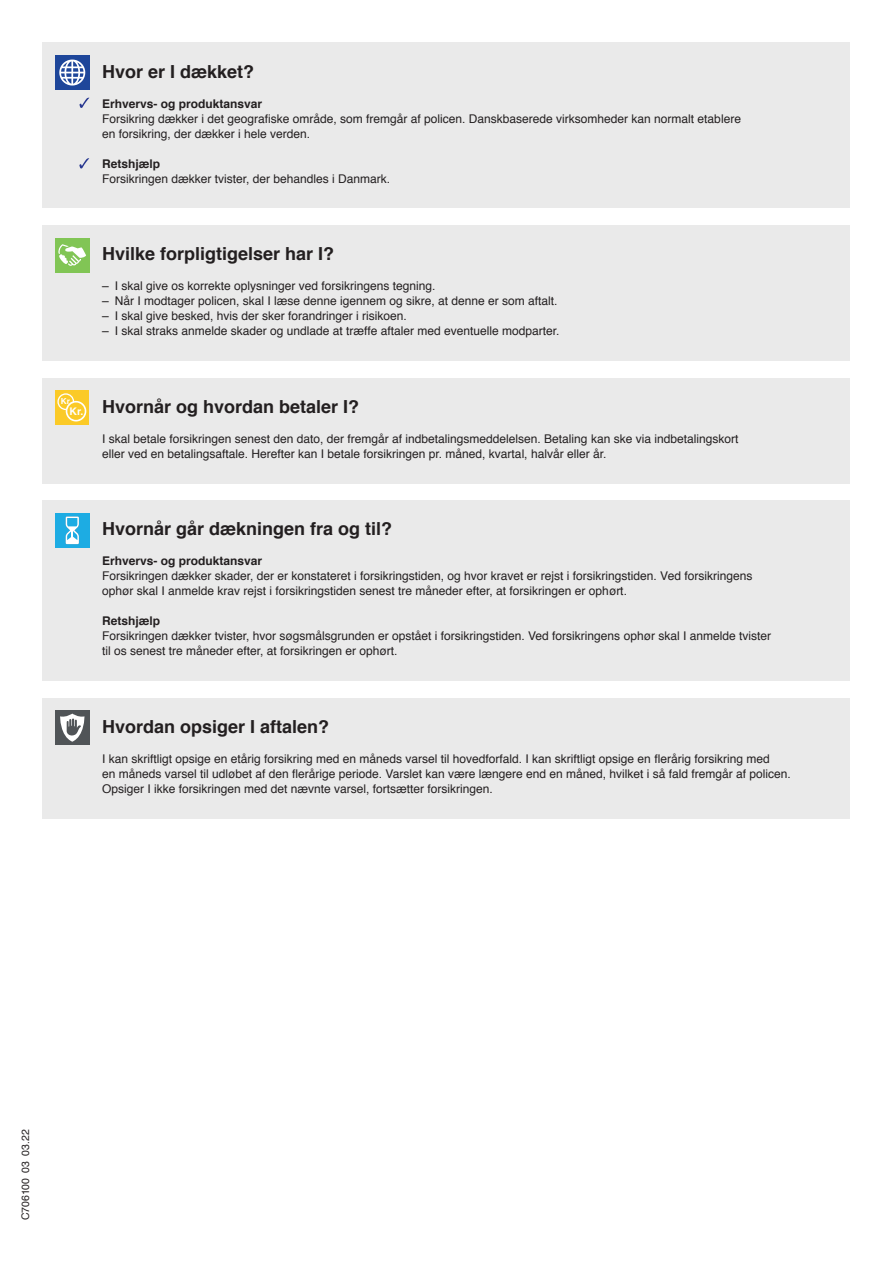
<style>
.page{position:relative;width:893px;height:1263px;background:#fff}
.page>*{position:absolute;margin:0;border:0;box-sizing:border-box;transform-origin:0 0}
.Helvetica_bold_melle{font:700 18px "Helvetica";color:#231f20}
.t1{font:12px/15px "Helvetica";color:#231f20}
.t2{font:700 12px "Helvetica";color:#231f20}
.t3{font:10.5px "Helvetica";color:#231f20}
.t4{font:700 10.5px "Helvetica";color:#fff}
.t5{font:700 8.25px "Helvetica";color:#fff}
</style>
<div class="page">
<div style="left:43px;top:225px;width:807px;height:136px;background:#eaeaea"></div>
<div style="left:43px;top:378px;width:807px;height:105px;background:#eaeaea"></div>
<div style="left:43px;top:500px;width:807px;height:181px;background:#eaeaea"></div>
<div style="left:43px;top:43px;width:807px;height:165px;background:#eaeaea"></div>
<div style="left:55px;top:56px;width:34px;height:34px;background:#1e469a"></div>
<svg style="left:59px;top:60px;width:26px;height:26px"></svg>
<svg style="left:80px;top:98px;width:9px;height:10px"></svg>
<svg style="left:79px;top:158px;width:10px;height:10px"></svg>
<div style="left:55px;top:391px;width:34px;height:34px;background:#fbca27"></div>
<svg style="left:57px;top:393px;width:29px;height:28px"></svg>
<div style="left:55px;top:513px;width:34px;height:34px;background:#1dace3"></div>
<svg style="left:66px;top:516px;width:13px;height:28px"></svg>
<div style="left:55px;top:238px;width:34px;height:34px;background:#81c555"></div>
<svg style="left:58px;top:244px;width:28px;height:22px"></svg>
<div style="left:43px;top:698px;width:807px;height:120px;background:#eaeaea"></div>
<div style="left:55px;top:711px;width:34px;height:34px;background:#505457"></div>
<svg style="left:60px;top:713px;width:25px;height:29px"></svg>
<p class="Helvetica_bold_melle" style="left:102px;top:57px;width:154px">Hvor er I dækket?</p>
<p class="t2" style="left:102px;top:94px;width:162px">Erhvervs- og produktansvar</p>
<p class="t1" style="left:102px;top:111px;width:640px">Forsikring dækker i det geografiske område, som fremgår af policen. Danskbaserede virksomheder kan normalt etablere en forsikring, der dækker i hele verden.</p>
<p class="t2" style="left:102px;top:154px;width:60px">Retshjælp</p>
<p class="t1" style="left:102px;top:171px;width:290px">Forsikringen dækker tvister, der behandles i Danmark.</p>
<p class="Helvetica_bold_melle" style="left:102px;top:239px;width:234px">Hvilke forpligtigelser har I?</p>
<p class="t1" style="left:102px;top:279px;width:335px">– I skal give os korrekte oplysninger ved forsikringens tegning.</p>
<p class="t1" style="left:102px;top:294px;width:457px">– Når I modtager policen, skal I læse denne igennem og sikre, at denne er som aftalt.</p>
<p class="t1" style="left:102px;top:309px;width:306px">– I skal give besked, hvis der sker forandringer i risikoen.</p>
<p class="t1" style="left:102px;top:324px;width:459px">– I skal straks anmelde skader og undlade at træffe aftaler med eventuelle modparter.</p>
<p class="t5" style="left:61px;top:395px;width:13px">Kr.</p>
<p class="t4" style="left:70px;top:402px;width:16px">Kr.</p>
<p class="Helvetica_bold_melle" style="left:102px;top:392px;width:259px">Hvornår og hvordan betaler I?</p>
<p class="t1" style="left:102px;top:431px;width:638px">I skal betale forsikringen senest den dato, der fremgår af indbetalingsmeddelelsen. Betaling kan ske via indbetalingskort eller ved en betalingsaftale. Herefter kan I betale forsikringen pr. måned, kvartal, halvår eller år.</p>
<p class="Helvetica_bold_melle" style="left:102px;top:514px;width:292px">Hvornår går dækningen fra og til?</p>
<p class="t2" style="left:102px;top:551px;width:162px">Erhvervs- og produktansvar</p>
<p class="t1" style="left:102px;top:569px;width:652px">Forsikringen dækker skader, der er konstateret i forsikringstiden, og hvor kravet er rejst i forsikringstiden. Ved forsikringens ophør skal I anmelde krav rejst i forsikringstiden senest tre måneder efter, at forsikringen er ophørt.</p>
<p class="t2" style="left:102px;top:611px;width:60px">Retshjælp</p>
<p class="t1" style="left:102px;top:629px;width:670px">Forsikringen dækker tvister, hvor søgsmålsgrunden er opstået i forsikringstiden. Ved forsikringens ophør skal I anmelde tvister til os senest tre måneder efter, at forsikringen er ophørt.</p>
<p class="Helvetica_bold_melle" style="left:102px;top:712px;width:229px">Hvordan opsiger I aftalen?</p>
<p class="t1" style="left:102px;top:751px;width:690px">I kan skriftligt opsige en etårig forsikring med en måneds varsel til hovedforfald. I kan skriftligt opsige en flerårig forsikring med<br>en måneds varsel til udløbet af den flerårige periode. Varslet kan være længere end en måned, hvilket i så fald fremgår af policen.<br>Opsiger I ikke forsikringen med det nævnte varsel, fortsætter forsikringen.</p>
<p class="t3" style="left:17px;top:1220px;width:93px;rotate:-90deg">C706100 03 03.22</p>
</div>
